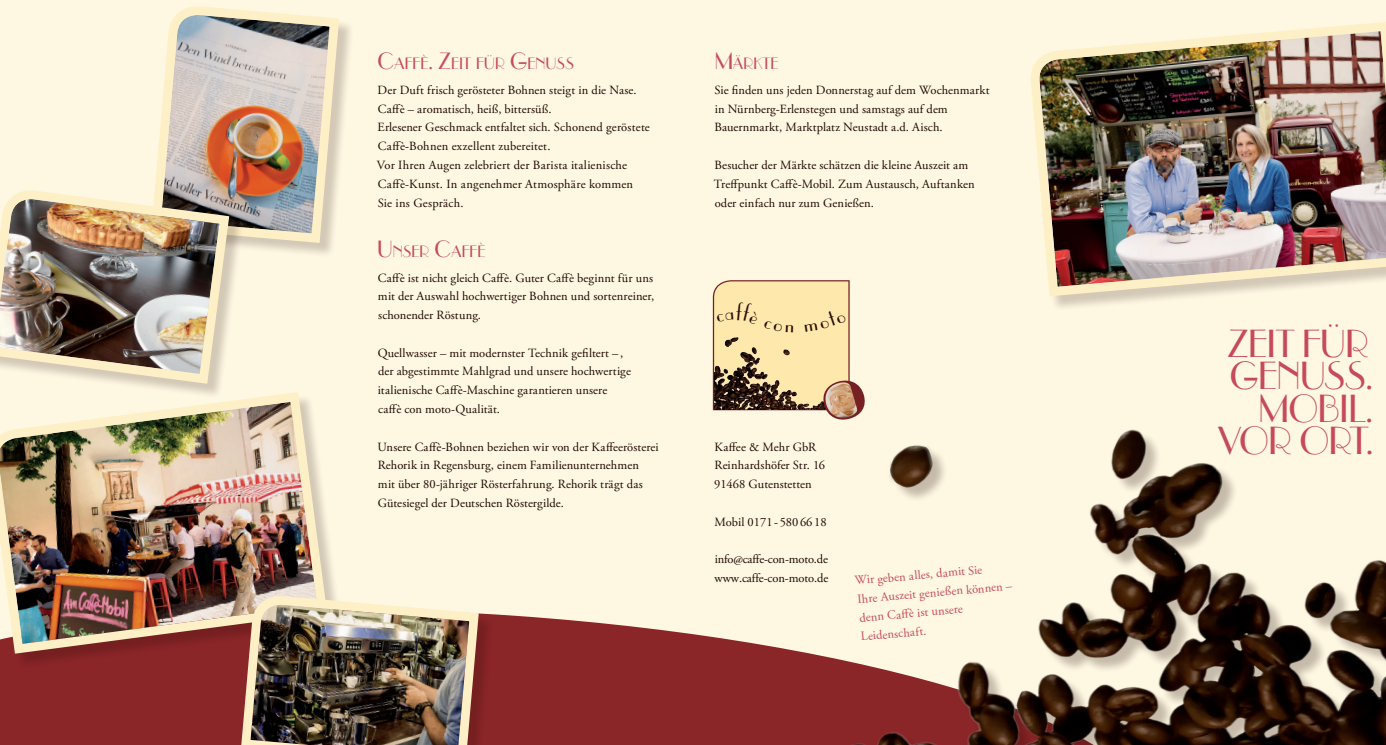
<style>
.page{position:relative;width:1386px;height:745px;background:#fff}
.page>*{position:absolute;margin:0;border:0;box-sizing:border-box;transform-origin:0 0}
.t1{font:37.5px/32.5px "Parisian";letter-spacing:-.015em;color:#c6495c;text-align:right}
.t2{font:15.75px "Parisian";letter-spacing:.005em;color:#c6495c}
.t3{font:12.5px/18.8px "Adobe Garamond Pro";letter-spacing:.01em;color:#1f0802}
.t4{font:12.5px/18.8px "Adobe Garamond Pro";color:#c6495c}
.t5{font:12.5px/18.8px "Adobe Garamond Pro";letter-spacing:-.015em;color:#1f0802}
.s1{font-size:22.5px}
</style>
<div class="page">
<div style="left:0;top:0;width:1385px;height:744px;background:#fef7e2"></div>
<div style="left:0;top:614px;width:684px;height:130px;background:#8a2528"></div>
<img style="left:684px;top:429px;width:701px;height:315px">
<div style="left:153px;top:8px;width:201px;height:250px;background:#1f0802;opacity:.2"></div>
<img style="left:153px;top:6px;width:191px;height:241px">
<div style="left:1032px;top:24px;width:353px;height:287px;background:#1f0802;opacity:.2"></div>
<img style="left:1033px;top:22px;width:352px;height:279px">
<div style="left:0;top:192px;width:244px;height:207px;background:#1f0802;opacity:.2"></div>
<img style="left:0;top:185px;width:234px;height:202px">
<div style="left:0;top:394px;width:342px;height:274px;background:#1f0802;opacity:.2"></div>
<img style="left:0;top:387px;width:332px;height:271px">
<div style="left:243px;top:597px;width:251px;height:147px;background:#1f0802;opacity:.2"></div>
<img style="left:236px;top:590px;width:247px;height:154px">
<svg style="left:713px;top:280px;width:152px;height:140px;background:#dbc398"></svg>
<p class="t2" style="left:377px;top:54px;width:198px"><span class="s1">C</span>AFFÈ<span class="s1">. Z</span>EIT FÜR <span class="s1">G</span>ENUSS</p>
<p class="t3" style="left:377px;top:81px;width:274px">Der Duft frisch gerösteter Bohnen steigt in die Nase.<br>Caffè – aromatisch, heiß, bittersüß.<br>Erlesener Geschmack entfaltet sich. Schonend geröstete Caffè-Bohnen exzellent zubereitet.<br>Vor Ihren Augen zelebriert der Barista italienische Caffè-Kunst. In angenehmer Atmosphäre kommen<br>Sie ins Gespräch.</p>
<p class="t2" style="left:377px;top:242px;width:110px"><span class="s1">U</span> NSER <span class="s1">C</span>AFFÈ</p>
<p class="t3" style="left:378px;top:268px;width:278px;text-align:justify">Caffè ist nicht gleich Caffè. Guter Caffè beginnt für uns mit der Auswahl hochwertiger Bohnen und sortenreiner, schonender Röstung.</p>
<p class="t3" style="left:378px;top:343px;width:255px">Quellwasser – mit modernster Technik gefiltert – , der abgestimmte Mahlgrad und unsere hochwertige italienische Caffè-Maschine garantieren unsere caffè con moto-Qualität.</p>
<p class="t3" style="left:377px;top:437px;width:283px">Unsere Caffè-Bohnen beziehen wir von der Kaffeerösterei Rehorik in Regensburg, einem Familienunternehmen mit über 80-jähriger Rösterfahrung. Rehorik trägt das Gütesiegel der Deutschen Röstergilde.</p>
<p class="t2" style="left:714px;top:54px;width:66px"><span class="s1">M</span>ÄRKTE</p>
<p class="t3" style="left:714px;top:81px;width:277px">Sie finden uns jeden Donnerstag auf dem Wochenmarkt in Nürnberg-Erlenstegen und samstags auf dem<br>Bauernmarkt, Marktplatz Neustadt a.d. Aisch.</p>
<p class="t3" style="left:714px;top:156px;width:262px">Besucher der Märkte schätzen die kleine Auszeit am<br>Treffpunkt Caffè-Mobil. Zum Austausch, Auftanken oder einfach nur zum Genießen.</p>
<p class="t3" style="left:714px;top:437px;width:112px">Kaffee &amp; Mehr GbR<br>Reinhardshöfer Str. 16<br>91468 Gutenstetten</p>
<p class="t3" style="left:714px;top:512px;width:114px">Mobil 0171 - 580 66 18</p>
<p class="t5" style="left:714px;top:550px;width:115px">info@caffe-con-moto.de www.caffe-con-moto.de</p>
<p class="t4" style="left:854px;top:571px;width:158px;rotate:-5deg">Wir geben alles, damit Sie<br>Ihre Auszeit genießen können – denn Caff è ist unsere<br>Leidenschaft.</p>
<h1 class="t1" style="left:1218px;top:327px;width:157px">ZEIT FÜR<br>GENUSS.<br>MOBIL.<br>VOR ORT.</h1>
</div>
